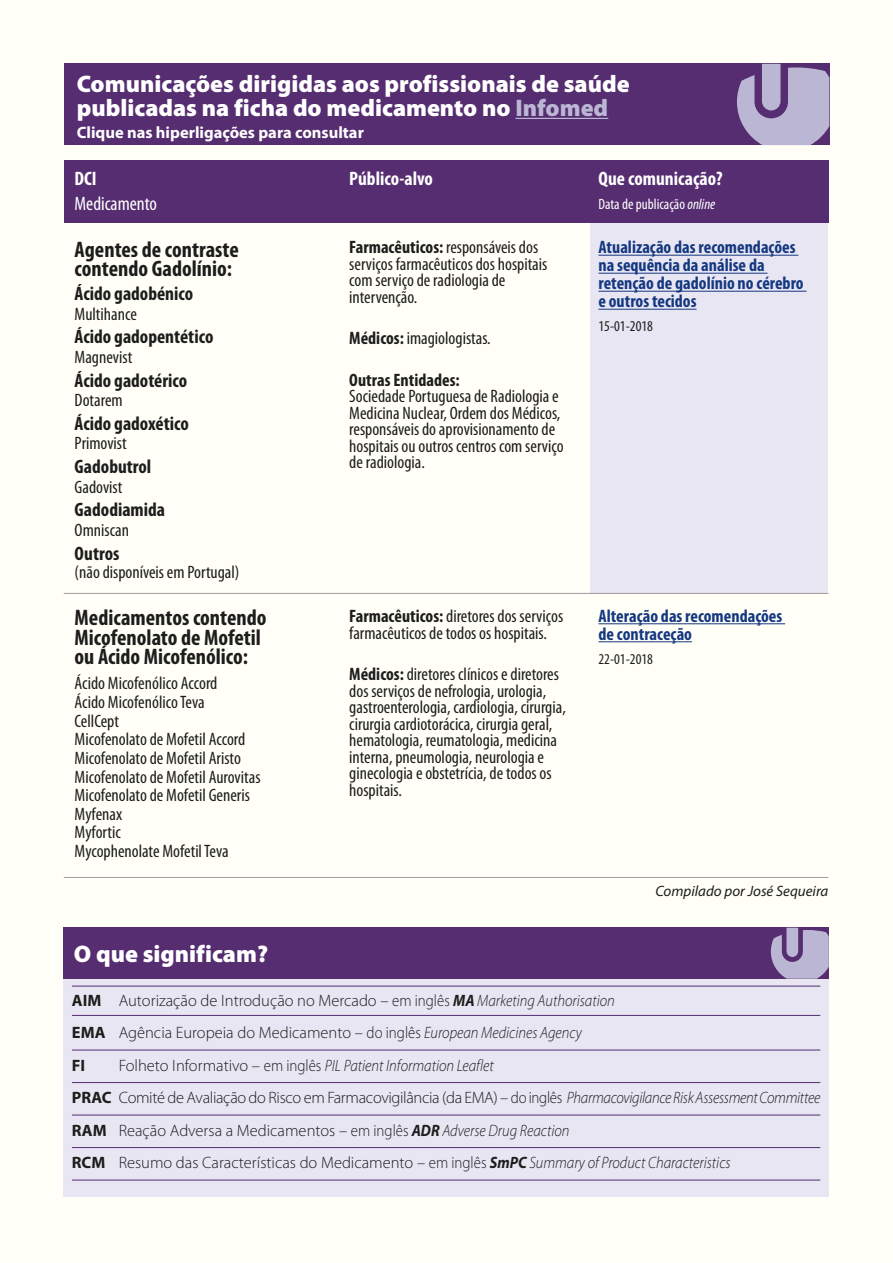
<style>
.page{position:relative;width:893px;height:1263px;background:#fffef7}
.page>*{position:absolute;margin:0;border:0;box-sizing:border-box;transform-origin:0 0}
.t1{font:900 24px/24px "Myriad Pro";color:#fff}
.t2{font:700 condensed 22.5px/19.5px "Myriad Pro";color:#1d1d1b}
.t3{font:700 condensed 19.5px "Myriad Pro";color:#1d1d1b}
.t4{font:700 condensed 19.5px "Myriad Pro";color:#fff}
.t5{font:condensed 19.5px "Myriad Pro";color:#fff}
.t6{font:condensed 18px/16.5px "Myriad Pro";color:#1d1d1b}
.t7{font:700 condensed 18px/18px "Myriad Pro";color:#14387f}
.t8{font:700 condensed 18px "Myriad Pro";color:#1d1d1b}
.t9{font:300 16.5px/32.5px "Myriad Pro";color:#1d1d1b}
.t10{font:700 16.5px "Myriad Pro";color:#fff}
.t11{font:italic 15px "Myriad Pro";color:#1d1d1b}
.t12{font:condensed 15px "Myriad Pro";color:#fff}
.t13{font:condensed 15px "Myriad Pro";color:#1d1d1b}
.s1{color:#bab6d3}
.s2{font-style:italic}
.s3{font-weight:700}
.s4{font-weight:700;font-style:italic}
</style>
<div class="page">
<div style="left:590px;top:210px;width:238px;height:384px;background:#e9e6f4"></div>
<div style="left:64px;top:161px;width:764px;height:62px;background:#552d70"></div>
<div style="left:64px;top:64px;width:765px;height:81px;background:#552d70"></div>
<hr style="left:515px;top:118px;width:93px;height:1px;background:#bab6d3">
<svg style="left:737px;top:64px;width:92px;height:81px"></svg>
<hr style="left:598px;top:255px;width:200px;height:1px;background:#14387f">
<hr style="left:598px;top:273px;width:169px;height:1px;background:#14387f">
<hr style="left:598px;top:291px;width:208px;height:1px;background:#14387f">
<hr style="left:598px;top:309px;width:98px;height:1px;background:#14387f">
<hr style="left:598px;top:623px;width:187px;height:1px;background:#14387f">
<hr style="left:598px;top:641px;width:94px;height:1px;background:#14387f">
<hr style="left:64px;top:877px;width:764px;height:1px;background:#9d9d9d">
<hr style="left:64px;top:593px;width:764px;height:1px;background:#9d9d9d">
<div style="left:63px;top:928px;width:766px;height:268px;background:#e9e6f4"></div>
<div style="left:63px;top:928px;width:766px;height:51px;background:#552d70"></div>
<hr style="left:72px;top:1015px;width:748px;height:1px;background:#552d70">
<hr style="left:72px;top:986px;width:748px;height:1px;background:#552d70">
<hr style="left:72px;top:1050px;width:748px;height:1px;background:#552d70">
<hr style="left:72px;top:1082px;width:748px;height:1px;background:#552d70">
<hr style="left:72px;top:1115px;width:748px;height:1px;background:#552d70">
<hr style="left:72px;top:1147px;width:748px;height:1px;background:#552d70">
<hr style="left:72px;top:1180px;width:748px;height:1px;background:#552d70">
<svg style="left:771px;top:928px;width:58px;height:51px"></svg>
<h1 class="t1" style="left:77px;top:72px;width:554px">Comunicações dirigidas aos profissionais de saúde publicadas na ficha do medicamento no <span class="s1">Infomed</span></h1>
<p class="t10" style="left:77px;top:123px;width:289px">Clique nas hiperligações para consultar</p>
<p class="t4" style="left:75px;top:168px;width:24px">DCI</p>
<p class="t5" style="left:75px;top:193px;width:84px">Medicamento</p>
<p class="t2" style="left:75px;top:240px;width:166px">Agentes de contraste contendo Gadolínio:</p>
<p class="t3" style="left:75px;top:283px;width:120px">Ácido gadobénico</p>
<p class="t6" style="left:75px;top:306px;width:64px">Multihance</p>
<p class="t3" style="left:75px;top:326px;width:140px">Ácido gadopentético</p>
<p class="t6" style="left:75px;top:349px;width:59px">Magnevist</p>
<p class="t3" style="left:75px;top:369px;width:114px">Ácido gadotérico</p>
<p class="t6" style="left:75px;top:392px;width:50px">Dotarem</p>
<p class="t3" style="left:75px;top:413px;width:116px">Ácido gadoxético</p>
<p class="t6" style="left:75px;top:435px;width:54px">Primovist</p>
<p class="t3" style="left:75px;top:456px;width:78px">Gadobutrol</p>
<p class="t6" style="left:75px;top:479px;width:49px">Gadovist</p>
<p class="t3" style="left:75px;top:499px;width:92px">Gadodiamida</p>
<p class="t6" style="left:75px;top:522px;width:56px">Omniscan</p>
<p class="t3" style="left:75px;top:542px;width:46px">Outros</p>
<p class="t6" style="left:75px;top:564px;width:166px">(não disponíveis em Portugal)</p>
<p class="t2" style="left:75px;top:608px;width:194px">Medicamentos contendo<br>Micofenolato de Mofetil ou Ácido Micofenólico:</p>
<p class="t6" style="left:75px;top:674px;width:187px;line-height:18.6px">Ácido Micofenólico Accord<br>Ácido Micofenólico Teva<br>CellCept<br>Micofenolato de Mofetil Accord<br>Micofenolato de Mofetil Aristo<br>Micofenolato de Mofetil Aurovitas<br>Micofenolato de Mofetil Generis<br>Myfenax<br>Myfortic<br>Mycophenolate Mofetil Teva</p>
<p class="t4" style="left:349px;top:168px;width:85px">Público-alvo</p>
<p class="t4" style="left:598px;top:168px;width:126px">Que comunicação?</p>
<p class="t12" style="left:598px;top:196px;width:118px">Data de publicação <span class="s2">online</span></p>
<p class="t6" style="left:349px;top:240px;width:200px"><span class="s3">Farmacêuticos:</span> responsáveis dos serviços farmacêuticos dos hospitais com serviço de radiologia de intervenção.</p>
<p class="t6" style="left:349px;top:331px;width:143px"><span class="s3">Médicos:</span> imagiologistas.</p>
<p class="t8" style="left:349px;top:370px;width:112px">Outras Entidades:</p>
<p class="t6" style="left:349px;top:389px;width:216px">Sociedade Portuguesa de Radiologia e Medicina Nuclear, Ordem dos Médicos, responsáveis do aprovisionamento de hospitais ou outros centros com serviço de radiologia.</p>
<p class="t7" style="left:598px;top:239px;width:207px">Atualização das recomendações na sequência da análise da retenção de gadolínio no cérebro e outros tecidos</p>
<p class="t13" style="left:598px;top:318px;width:56px">15-01-2018</p>
<p class="t6" style="left:349px;top:608px;width:215px"><span class="s3">Farmacêuticos:</span> diretores dos serviços farmacêuticos de todos os hospitais.</p>
<p class="t6" style="left:349px;top:666px;width:218px"><span class="s3">Médicos:</span> diretores clínicos e diretores dos serviços de nefrologia, urologia, gastroenterologia, cardiologia, cirurgia, cirurgia cardiotorácica, cirurgia geral, hematologia, reumatologia, medicina interna, pneumologia, neurologia e ginecologia e obstetrícia, de todos os hospitais.</p>
<p class="t7" style="left:598px;top:607px;width:185px">Alteração das recomendações de contraceção</p>
<p class="t13" style="left:598px;top:650px;width:56px">22-01-2018</p>
<p class="t11" style="left:655px;top:883px;width:175px">Compilado por José Sequeira</p>
<h1 class="t1" style="left:74px;top:942px;width:196px">O que significam?</h1>
<p class="t9" style="left:72px;top:984px;width:544px"><span class="s3">AIM</span> Autorização de Introdução no Mercado – em inglês <span class="s4">MA</span> <span class="s2">Marketing Authorisation<br></span><span class="s3">EMA</span> Agência Europeia do Medicamento – do inglês <span class="s2">European Medicines Agency<br></span><span class="s3">FI</span></p>
<p class="t9" style="left:72px;top:1049px;width:750px;text-indent:47px">Folheto Informativo – em inglês <span class="s2">PIL Patient Information Leaflet<br></span><span class="s3">PRAC</span> Comité de Avaliação do Risco em Farmacovigilância (da EMA) – do inglês <span class="s2">Pharmacovigilance Risk Assessment Committee </span><span class="s3">RAM</span> Reação Adversa a Medicamentos – em inglês <span class="s4">ADR</span> <span class="s2">Adverse Drug Reaction<br></span><span class="s3">RCM</span> Resumo das Características do Medicamento – em inglês <span class="s4">SmPC</span> <span class="s2">Summary of Product Characteristics</span></p>
</div>
